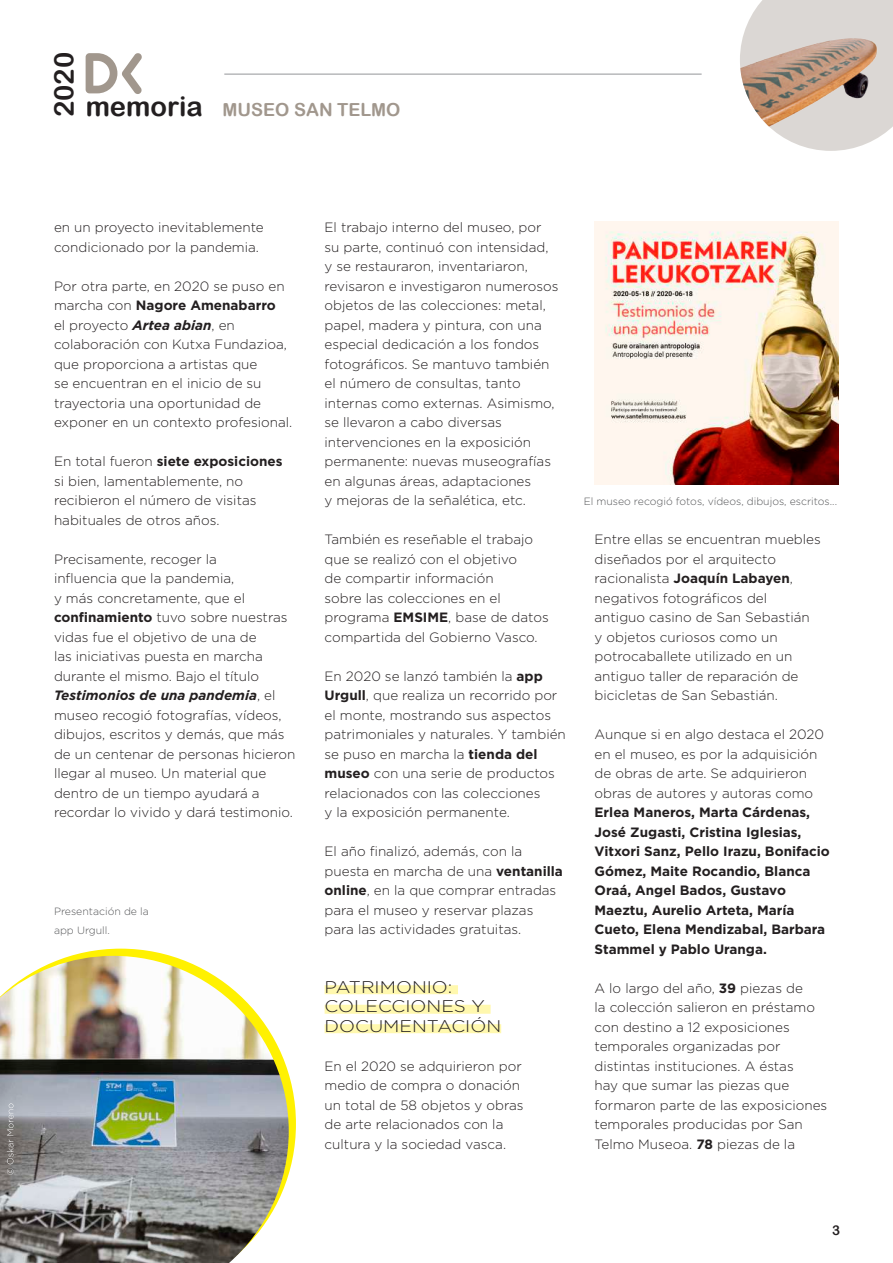
<style>
.page{position:relative;width:893px;height:1263px;background:#fff}
.page>*{position:absolute;margin:0;border:0;box-sizing:border-box;transform-origin:0 0}
.t1{font:27.45px "Arial Rounded MT Bold";color:#231f20}
.t2{font:18px "Arial Rounded MT Bold";color:#a1978d}
.t3{font:300 16.8px/19.5px "Gotham";color:#231f20;scale:1.11 1}
.t4{font:300 13.5px/19.5px "Gotham";color:#231f20}
.t5{font:700 13.5px/19.5px "Gotham";color:#231f20}
.t6{font:13.5px "Arial Rounded MT Bold";color:#231f20}
.t7{font:300 10.5px/19.5px "Gotham";color:#57585a}
.s1{font-size:27.45px;color:#231f20}
.s2{font-weight:700}
.s3{font-weight:700;font-style:italic}
</style>
<div class="page">
<svg style="left:745px;top:0;width:148px;height:151px"></svg>
<img style="left:740px;top:29px;width:146px;height:99px">
<svg style="left:86px;top:53px;width:56px;height:41px"></svg>
<hr style="left:224px;top:74px;width:478px;height:1px;background:#939598">
<div style="left:325px;top:985px;width:133px;height:9px;background:#fff8ae"></div>
<div style="left:325px;top:1005px;width:166px;height:9px;background:#fff8ae"></div>
<div style="left:325px;top:1024px;width:176px;height:9px;background:#fff8ae"></div>
<svg style="left:70px;top:949px;width:226px;height:224px"></svg>
<img style="left:0;top:956px;width:289px;height:307px">
<img style="left:595px;top:221px;width:244px;height:263px">
<svg style="left:7px;top:1103px;width:7px;height:71px"></svg>
<h1 class="t1" style="left:48px;top:117px;width:67px;rotate:-90deg">2020</h1>
<h2 class="t2" style="left:86px;top:99px;width:316px"><span class="s1">memoria</span> MUSEO SAN TELMO</h2>
<p class="t4" style="left:54px;top:217px;width:211px">en un proyecto inevitablemente condicionado por la pandemia.</p>
<p class="t4" style="left:54px;top:276px;width:240px">Por otra parte, en 2020 se puso en marcha con <span class="s2">Nagore Amenabarro<br></span>el proyecto <span class="s3">Artea abian</span>, en colaboración con Kutxa Fundazioa, que proporciona a artistas que<br>se encuentran en el inicio de su trayectoria una oportunidad de exponer en un contexto profesional.</p>
<p class="t4" style="left:54px;top:451px;width:230px">En total fueron <span class="s2">siete exposiciones </span>si bien, lamentablemente, no recibieron el número de visitas habituales de otros años.</p>
<p class="t4" style="left:54px;top:549px;width:243px">Precisamente, recoger la<br>influencia que la pandemia,<br>y más concretamente, que el <span class="s2">confinamiento</span> tuvo sobre nuestras vidas fue el objetivo de una de<br>las iniciativas puesta en marcha durante el mismo. Bajo el título<br><span class="s3">Testimonios de una pandemia</span>, el museo recogió fotografías, vídeos, dibujos, escritos y demás, que más de un centenar de personas hicieron llegar al museo. Un material que dentro de un tiempo ayudará a recordar lo vivido y dará testimonio.</p>
<p class="t7" style="left:54px;top:901px;width:96px">Presentación de la app Urgull.</p>
<p class="t4" style="left:325px;top:217px;width:236px">El trabajo interno del museo, por su parte, continuó con intensidad, y se restauraron, inventariaron, revisaron e investigaron numerosos objetos de las colecciones: metal, papel, madera y pintura, con una especial dedicación a los fondos fotográficos. Se mantuvo también el número de consultas, tanto internas como externas. Asimismo, se llevaron a cabo diversas intervenciones en la exposición permanente: nuevas museografías en algunas áreas, adaptaciones<br>y mejoras de la señalética, etc.</p>
<p class="t4" style="left:325px;top:529px;width:226px">También es reseñable el trabajo que se realizó con el objetivo<br>de compartir información<br>sobre las colecciones en el programa <span class="s2">EMSIME</span>, base de datos compartida del Gobierno Vasco.</p>
<p class="t4" style="left:325px;top:666px;width:243px">En 2020 se lanzó también la <span class="s2">app<br>Urgull</span>, que realiza un recorrido por el monte, mostrando sus aspectos patrimoniales y naturales. Y también se puso en marcha la <span class="s2">tienda del museo</span> con una serie de productos relacionados con las colecciones<br>y la exposición permanente.</p>
<p class="t4" style="left:325px;top:841px;width:240px">El año finalizó, además, con la puesta en marcha de una <span class="s2">ventanilla online</span>, en la que comprar entradas para el museo y reservar plazas para las actividades gratuitas.</p>
<p class="t3" style="left:325px;top:976px;width:161px">PATRIMONIO:<br>COLECCIONES Y<br>DOCUMENTACIÓN</p>
<p class="t4" style="left:325px;top:1056px;width:201px">En el 2020 se adquirieron por medio de compra o donación un total de 58 objetos y obras de arte relacionados con la cultura y la sociedad vasca.</p>
<p class="t7" style="left:584px;top:491px;width:255px">El museo recogió fotos, vídeos, dibujos, escritos...</p>
<p class="t4" style="left:595px;top:529px;width:228px">Entre ellas se encuentran muebles diseñados por el arquitecto racionalista <span class="s2">Joaquín Labayen</span>, negativos fotográficos del antiguo casino de San Sebastián y objetos curiosos como un potrocaballete utilizado en un antiguo taller de reparación de bicicletas de San Sebastián.</p>
<p class="t4" style="left:595px;top:724px;width:231px">Aunque si en algo destaca el 2020 en el museo, es por la adquisición de obras de arte. Se adquirieron obras de autores y autoras como</p>
<p class="t5" style="left:595px;top:802px;width:237px">Erlea Maneros, Marta Cárdenas,<br>José Zugasti, Cristina Iglesias,<br>Vitxori Sanz, Pello Irazu, Bonifacio<br>Gómez, Maite Rocandio, Blanca<br>Oraá, Angel Bados, Gustavo<br>Maeztu, Aurelio Arteta, María<br>Cueto, Elena Mendizabal, Barbara<br>Stammel y Pablo Uranga.</p>
<p class="t4" style="left:595px;top:978px;width:234px">A lo largo del año, <span class="s2">39</span> piezas de<br>la colección salieron en préstamo con destino a 12 exposiciones temporales organizadas por distintas instituciones. A éstas<br>hay que sumar las piezas que formaron parte de las exposiciones temporales producidas por San<br>Telmo Museoa. <span class="s2">78</span> piezas de la</p>
<p class="t6" style="left:832px;top:1222px;width:10px">3</p>
</div>
